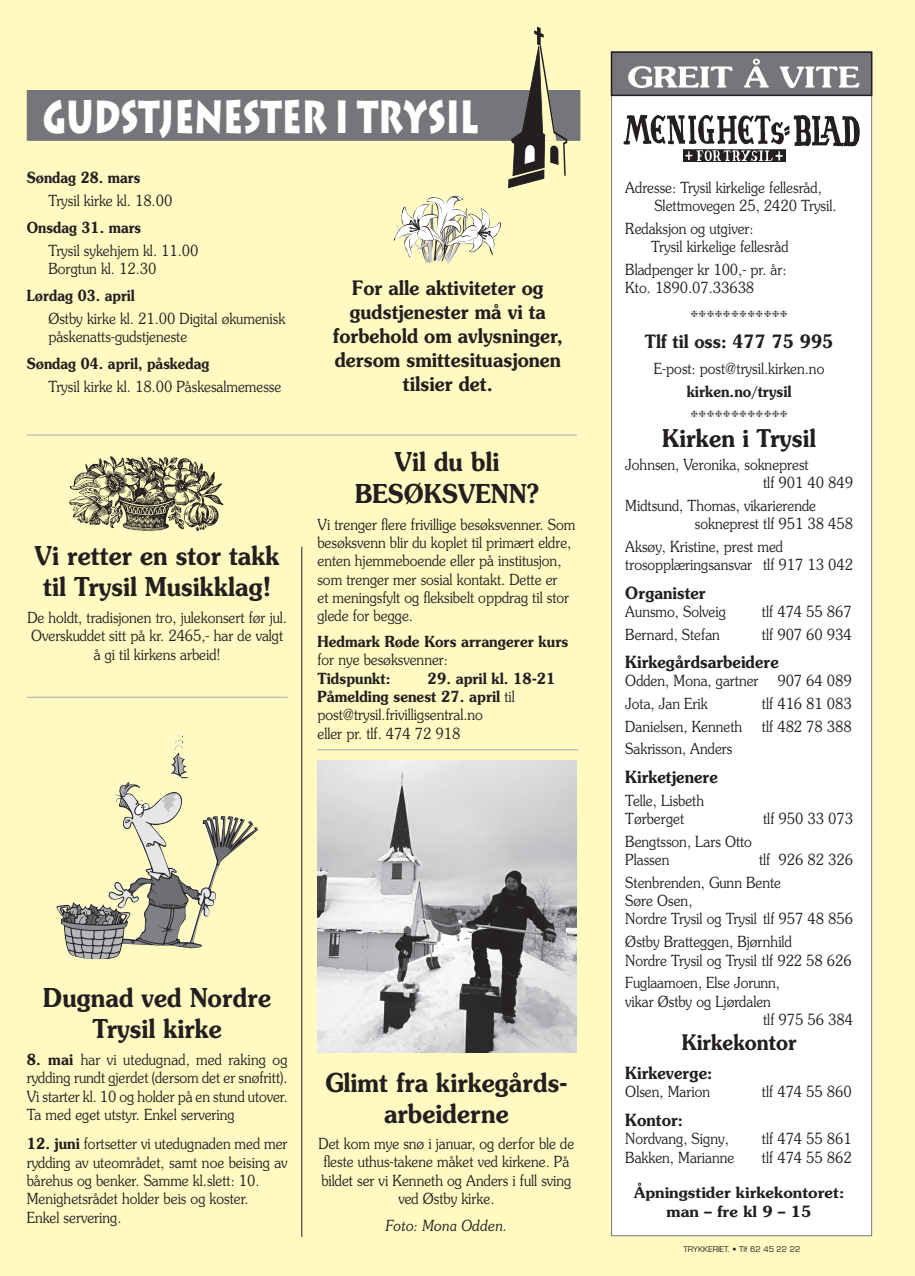
<style>
.page{position:relative;width:915px;height:1276px;background:#fff}
.page>*{position:absolute;margin:0;border:0;box-sizing:border-box;transform-origin:0 0}
.t1{font:900 45.9px "Lithos";color:#fff;scale:.7 1}
.t2{font:600 25.95px/31.2px "Souvenir";color:#231f20;text-align:center;scale:.9 1}
.t3{font:600 24.45px "Souvenir";color:#231f20;scale:.9 1}
.t4{font:600 21.45px "Souvenir";color:#231f20;scale:.9 1}
.t5{font:600 19.8px/23.9px "Souvenir";color:#231f20;text-align:center;scale:.9 1}
.t6{font:600 18.3px "Souvenir";color:#231f20;scale:.9 1}
.t7{font:600 16.8px "Souvenir";color:#231f20;scale:.9 1}
.t8{font:300 15.3px/18.3px "Souvenir";color:#231f20;scale:.9 1}
.t9{font:600 15.3px "Souvenir";color:#231f20;scale:.87 1}
.t10{font:600 15.3px "Souvenir";color:#231f20;scale:.9 1}
.t11{font:600 15.3px/18.3px "Souvenir";color:#231f20;text-align:center}
.t12{font:italic 300 15.3px "Souvenir";color:#231f20;scale:.9 1}
.t13{font:9.15px "Zapf Dingbats";color:#231f20}
.t14{font:7.65px "Eurostile";color:#231f20}
.s1{font-weight:600}
</style>
<div class="page">
<div style="left:0;top:0;width:914px;height:1276px;background:#fffac1"></div>
<div style="left:611px;top:52px;width:260px;height:1183px;background:#fff"></div>
<div style="left:611px;top:52px;width:260px;height:43px;background:#757679"></div>
<div style="left:610px;top:51px;width:262px;height:45px;border:2px solid #231f20"></div>
<svg style="left:628px;top:59px;width:231px;height:29px"></svg>
<div style="left:28px;top:91px;width:551px;height:49px;background:#757679"></div>
<div style="left:27px;top:90px;width:553px;height:51px;border:2px solid #757679"></div>
<svg style="left:507px;top:27px;width:61px;height:161px"></svg>
<img style="left:623px;top:114px;width:236px;height:33px">
<img style="left:683px;top:149px;width:102px;height:13px">
<svg style="left:393px;top:195px;width:107px;height:69px"></svg>
<hr style="left:301px;top:547px;width:1px;height:690px;background:#231f20">
<hr style="left:27px;top:435px;width:549px;height:1px;background:#a8a9ad">
<img style="left:69px;top:456px;width:155px;height:75px">
<hr style="left:27px;top:697px;width:260px;height:1px;background:#a8a9ad">
<img style="left:317px;top:760px;width:259px;height:292px">
<hr style="left:317px;top:749px;width:261px;height:1px;background:#a8a9ad">
<img style="left:108px;top:735px;width:80px;height:203px">
<h1 class="t1" style="left:43px;top:88px;width:624px">GUDSTJENESTER I TRYSIL</h1>
<p class="t9" style="left:27px;top:168px;width:132px">Søndag 28. mars</p>
<p class="t8" style="left:48px;top:191px;width:139px">Trysil kirke kl. 18.00</p>
<p class="t9" style="left:27px;top:217px;width:133px">Onsdag 31. mars</p>
<p class="t8" style="left:48px;top:241px;width:168px">Trysil sykehjem kl. 11.00<br>Borgtun kl. 12.30</p>
<p class="t9" style="left:27px;top:286px;width:126px">Lørdag 03. april</p>
<p class="t8" style="left:48px;top:309px;width:264px">Østby kirke kl. 21.00 Digital økumenisk påskenatts-gudstjeneste</p>
<p class="t9" style="left:27px;top:354px;width:211px">Søndag 04. april, påskedag</p>
<p class="t8" style="left:48px;top:377px;width:260px">Trysil kirke kl. 18.00 Påskesalmemesse</p>
<h2 class="t2" style="left:35px;top:540px;width:273px">Vi retter en stor takk til Trysil Musikklag!</h2>
<p class="t8" style="left:27px;top:608px;width:290px;text-align:center">De holdt, tradisjonen tro, julekonsert før jul.<br>Overskuddet sitt på kr. 2465,- har de valgt å gi til kirkens arbeid!</p>
<p class="t5" style="left:333px;top:276px;width:257px">For alle aktiviteter og gudstjenester må vi ta forbehold om avlysninger, dersom smittesituasjonen tilsier det.</p>
<h2 class="t2" style="left:355px;top:446px;width:206px">Vil du bli<br>BESØKSVENN?</h2>
<p class="t8" style="left:317px;top:514px;width:288px">Vi trenger flere frivillige besøksvenner. Som besøksvenn blir du koplet til primært eldre, enten hjemmeboende eller på institusjon, som trenger mer sosial kontakt. Dette er<br>et meningsfylt og fleksibelt oppdrag til stor glede for begge.</p>
<p class="t10" style="left:317px;top:631px;width:280px">Hedmark Røde Kors arrangerer kurs</p>
<p class="t8" style="left:317px;top:650px;width:146px">for nye besøksvenner:</p>
<p class="t10" style="left:317px;top:668px;width:82px">Tidspunkt:</p>
<p class="t8" style="left:317px;top:668px;width:266px;text-indent:110px"><span class="s1">29. april kl. 18-21<br>Påmelding senest 27. april</span> til post@trysil.frivilligsentral.no<br>eller pr. tlf. 474 72 918</p>
<h2 class="t2" style="left:43px;top:981px;width:255px">Dugnad ved Nordre<br>Trysil kirke</h2>
<p class="t8" style="left:27px;top:1050px;width:291px;text-align:justify"><span class="s1">8. mai</span> har vi utedugnad, med raking og rydding rundt gjerdet (dersom det er snøfritt).<br>Vi starter kl. 10 og holder på en stund utover.<br>Ta med eget utstyr. Enkel servering</p>
<p class="t8" style="left:27px;top:1134px;width:291px"><span class="s1">12. juni</span> fortsetter vi utedugnaden med mer rydding av uteområdet, samt noe beising av bårehus og benker. Samme kl.slett: 10.<br>Menighetsrådet holder beis og koster.<br>Enkel servering.</p>
<h2 class="t2" style="left:325px;top:1067px;width:270px">Glimt fra kirkegårds&shy;arbeiderne</h2>
<p class="t8" style="left:318px;top:1134px;width:285px;text-align:center">Det kom mye snø i januar, og derfor ble de fleste uthus-takene måket ved kirkene. På bildet ser vi Kenneth og Anders i full sving ved Østby kirke.</p>
<p class="t12" style="left:385px;top:1216px;width:137px">Foto: Mona Odden.</p>
<p class="t8" style="left:654px;top:178px;width:204px;text-indent:-29px">Adresse: Trysil kirkelige fellesråd,<br>Slettmovegen 25, 2420 Trysil.</p>
<p class="t8" style="left:651px;top:219px;width:154px;text-indent:-26px">Redaksjon og utgiver:<br>Trysil kirkelige fellesråd</p>
<p class="t8" style="left:625px;top:260px;width:181px">Bladpenger kr 100,- pr. år:<br>Kto. 1890.07.33638</p>
<p class="t13" style="left:690px;top:310px;width:98px">❈❈❈❈❈❈❈❈❈❈❈❈</p>
<p class="t6" style="left:644px;top:330px;width:211px">Tlf til oss: 477 75 995</p>
<p class="t8" style="left:653px;top:359px;width:191px">E-post: post@trysil.kirken.no</p>
<p class="t10" style="left:686px;top:382px;width:118px">kirken.no/trysil</p>
<p class="t13" style="left:690px;top:409px;width:98px">❈❈❈❈❈❈❈❈❈❈❈❈</p>
<h3 class="t3" style="left:662px;top:422px;width:172px">Kirken i Trysil</h3>
<p class="t8" style="left:763px;top:454px;width:101px;text-indent:-138px">Johnsen, Veronika, sokneprest<br>tlf 901 40 849</p>
<p class="t8" style="left:694px;top:495px;width:177px;text-indent:-70px">Midtsund, Thomas, vikarierende sokneprest tlf 951 38 458</p>
<p class="t8" style="left:625px;top:536px;width:254px">Aksøy, Kristine, prest med trosopplæringsansvar tlf 917 13 042</p>
<p class="t7" style="left:625px;top:581px;width:91px">Organister</p>
<p class="t8" style="left:625px;top:602px;width:113px">Aunsmo, Solveig</p>
<p class="t8" style="left:761px;top:602px;width:101px">tlf 474 55 867</p>
<p class="t8" style="left:625px;top:624px;width:107px">Bernard, Stefan</p>
<p class="t8" style="left:761px;top:624px;width:101px">tlf 907 60 934</p>
<p class="t7" style="left:625px;top:651px;width:172px">Kirkegårdsarbeidere</p>
<p class="t8" style="left:625px;top:669px;width:253px;line-height:22.6px">Odden, Mona, gartner 907 64 089<br>Jota, Jan Erik</p>
<p class="t8" style="left:761px;top:694px;width:101px">tlf 416 81 083</p>
<p class="t8" style="left:625px;top:717px;width:131px">Danielsen, Kenneth</p>
<p class="t8" style="left:761px;top:717px;width:101px">tlf 482 78 388</p>
<p class="t8" style="left:625px;top:739px;width:120px">Sakrisson, Anders</p>
<p class="t7" style="left:625px;top:766px;width:104px">Kirketjenere</p>
<p class="t8" style="left:625px;top:790px;width:89px">Telle, Lisbeth<br>Tørberget</p>
<p class="t8" style="left:763px;top:809px;width:101px">tlf 950 33 073</p>
<p class="t8" style="left:625px;top:831px;width:142px">Bengtsson, Lars Otto<br>Plassen</p>
<p class="t8" style="left:625px;top:848px;width:254px;line-height:22.6px;text-indent:134px">tlf 926 82 326<br>Stenbrenden, Gunn Bente</p>
<p class="t8" style="left:625px;top:891px;width:254px">Søre Osen,<br>Nordre Trysil og Trysil tlf 957 48 856</p>
<p class="t8" style="left:625px;top:932px;width:253px">Østby Bratteggen, Bjørnhild<br>Nordre Trysil og Trysil tlf 922 58 626</p>
<p class="t8" style="left:625px;top:973px;width:173px">Fuglaamoen, Else Jorunn,</p>
<p class="t8" style="left:625px;top:991px;width:163px">vikar Østby og Ljørdalen</p>
<p class="t8" style="left:763px;top:1010px;width:101px">tlf 975 56 384</p>
<h3 class="t4" style="left:681px;top:1028px;width:129px">Kirkekontor</h3>
<p class="t7" style="left:625px;top:1062px;width:98px">Kirkeverge:</p>
<p class="t8" style="left:625px;top:1082px;width:96px">Olsen, Marion</p>
<p class="t8" style="left:761px;top:1082px;width:101px">tlf 474 55 860</p>
<p class="t7" style="left:625px;top:1109px;width:65px">Kontor:</p>
<p class="t8" style="left:625px;top:1129px;width:116px">Nordvang, Signy,</p>
<p class="t8" style="left:761px;top:1129px;width:101px">tlf 474 55 861</p>
<p class="t8" style="left:625px;top:1147px;width:123px">Bakken, Marianne</p>
<p class="t8" style="left:761px;top:1147px;width:101px">tlf 474 55 862</p>
<p class="t11" style="left:634px;top:1183px;width:211px">Åpningstider kirkekontoret: man – fre kl 9 – 15</p>
<p class="t14" style="left:683px;top:1244px;width:118px">TRYKKERIET. • Tlf 62 45 22 22</p>
</div>
